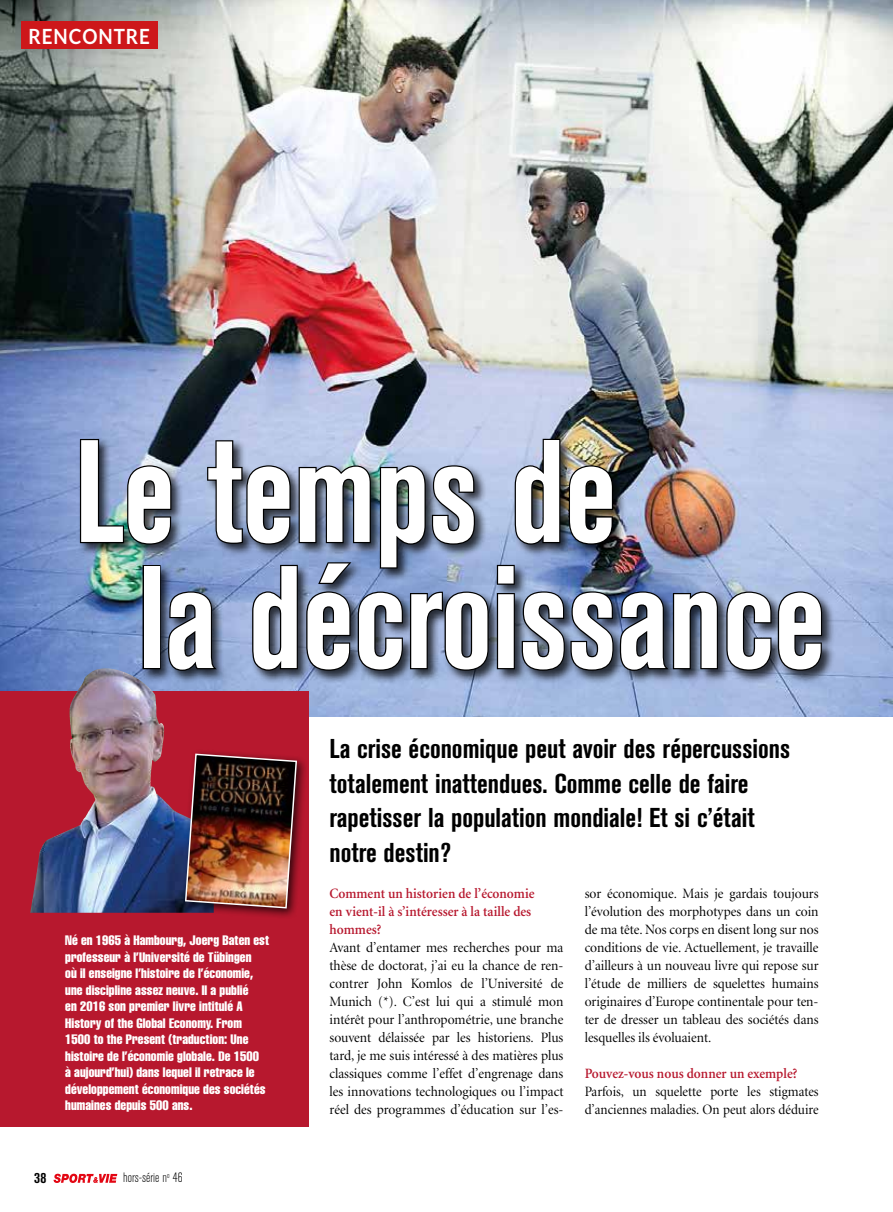
<style>
.page{position:relative;width:893px;height:1212px;background:#fff}
.page>*{position:absolute;margin:0;border:0;box-sizing:border-box;transform-origin:0 0}
.t1{font:700 condensed 144.15px/126px "Akzidenz Grotesk BE";color:#fff;scale:.9 1}
.t2{font:700 condensed 27px/34.5px "Akzidenz Grotesk BE";color:#000}
.t3{font:700 21px "Lato";letter-spacing:.05em;color:#fff;scale:.9 1}
.t4{font:700 condensed 15px "Akzidenz Grotesk BE";color:#000}
.t5{font:14.25px/18px "Minion Display";color:#000;text-align:justify;scale:.96 1}
.t6{font:600 14.25px/18px "Minion";color:#b7182e;scale:.95 1}
.t7{font:14.25px/18px "Minion Display";color:#000;scale:.94 1}
.t8{font:extra-condensed 13.5px/16.5px "Helvetica";letter-spacing:.005em;color:#fff}
.t9{font:300 condensed 13.5px "Akzidenz Grotesk BE";color:#000}
</style>
<div class="page">
<svg style="left:54px;top:1174px;width:63px;height:9px"></svg>
<img style="left:0;top:0;width:893px;height:716px">
<div style="left:21px;top:21px;width:136px;height:28px;background:#cd171a"></div>
<div style="left:0;top:691px;width:308px;height:436px;background:#b7182e"></div>
<div style="left:78px;top:437px;width:757px;height:247px;background:#000;opacity:.75"></div>
<svg style="left:513px;top:438px;width:49px;height:108px"></svg>
<img style="left:568px;top:464px;width:46px;height:82px">
<img style="left:79px;top:438px;width:411px;height:234px">
<svg style="left:496px;top:564px;width:223px;height:108px"></svg>
<svg style="left:725px;top:590px;width:98px;height:82px"></svg>
<img style="left:30px;top:668px;width:184px;height:245px">
<div style="left:180px;top:749px;width:128px;height:170px;background:#000;opacity:.75"></div>
<img style="left:184px;top:753px;width:114px;height:156px">
<h3 class="t3" style="left:29px;top:24px;width:137px">RENCONTRE</h3>
<h1 class="t1" style="left:138px;top:431px;width:765px;text-indent:-63px">Le temps de<br>la décroissance</h1>
<p class="t8" style="left:65px;top:932px;width:205px">Né en 1965 à Hambourg, Joerg Baten est professeur à l’Université de Tübingen<br>où il enseigne l’histoire de l’économie, une discipline assez neuve. Il a publié<br>en 2016 son premier livre intitulé A History of the Global Economy. From 1500 to the Present (traduction: Une histoire de l’économie globale. De 1500<br>à aujourd’hui) dans lequel il retrace le développement économique des sociétés humaines depuis 500 ans.</p>
<p class="t4" style="left:34px;top:1169px;width:14px">38</p>
<p class="t9" style="left:123px;top:1170px;width:61px">hors-série n<sup>o</sup> 46</p>
<h2 class="t2" style="left:330px;top:732px;width:462px">La crise économique peut avoir des répercussions totalement inattendues. Comme celle de faire rapetisser la population mondiale! Et si c’était notre destin?</h2>
<p class="t6" style="left:330px;top:885px;width:217px">Comment un historien de l’économie en vient-il à s’intéresser à la taille des hommes?</p>
<p class="t5" style="left:330px;top:939px;width:245px">Avant d’entamer mes recherches pour ma thèse de doctorat, j’ai eu la chance de ren&shy;contrer John Komlos de l’Université de Munich (*). C’est lui qui a stimulé mon intérêt pour l’anthropométrie, une branche souvent délaissée par les historiens. Plus tard, je me suis intéressé à des matières plus classiques comme l’effet d’engrenage dans les innovations technologiques ou l’impact réel des programmes d’éducation sur l’es-</p>
<p class="t5" style="left:585px;top:885px;width:245px">sor économique. Mais je gardais toujours l’évolution des morphotypes dans un coin de ma tête. Nos corps en disent long sur nos conditions de vie. Actuellement, je travaille d’ailleurs à un nouveau livre qui repose sur l’étude de milliers de squelettes humains originaires d’Europe continentale pour ten&shy;ter de dresser un tableau des sociétés dans lesquelles ils évoluaient.</p>
<p class="t6" style="left:585px;top:1065px;width:225px">Pouvez-vous nous donner un exemple?</p>
<p class="t7" style="left:585px;top:1083px;width:250px">Parfois, un squelette porte les stigmates d’anciennes maladies. On peut alors déduire</p>
</div>
